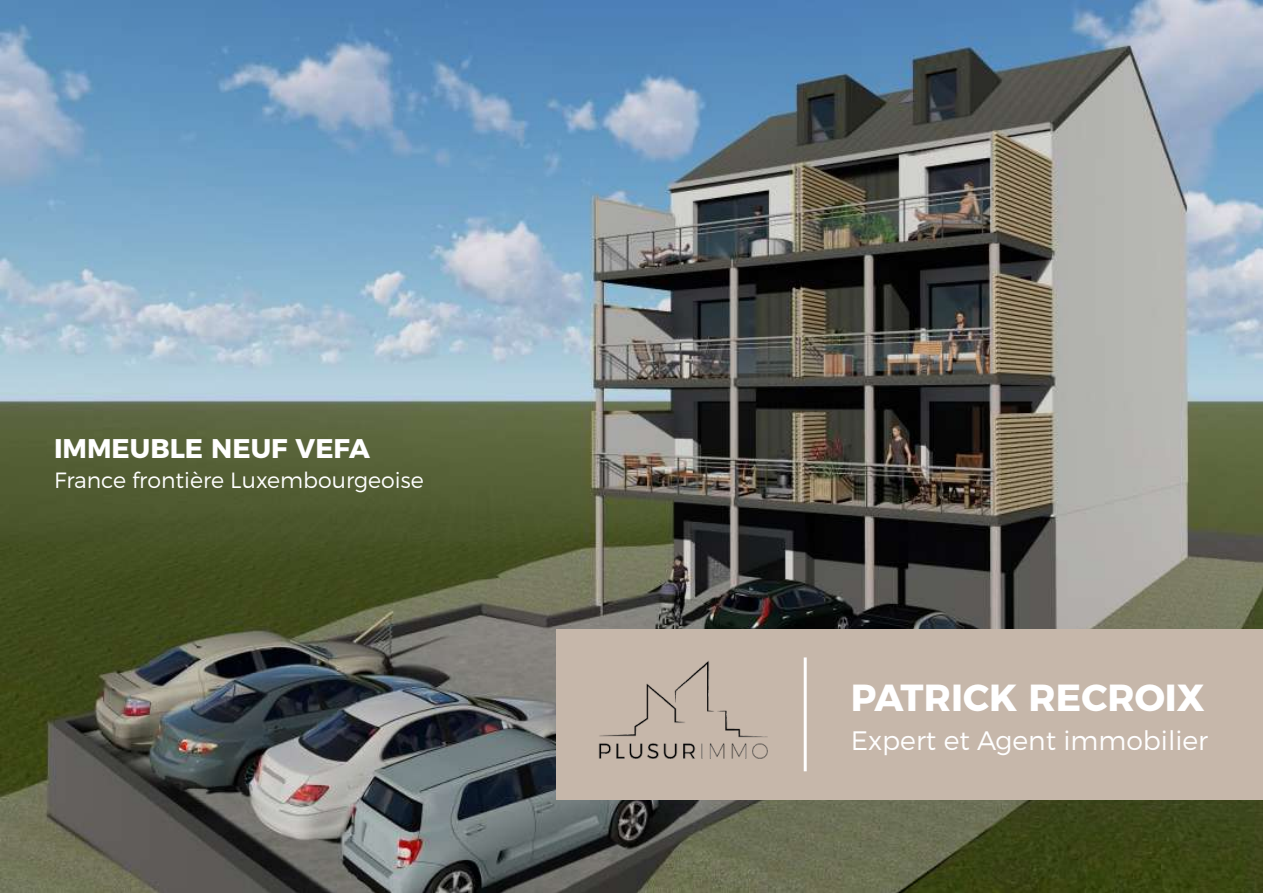
<style>
.page{position:relative;width:1263px;height:893px;background:#fff}
.page>*{position:absolute;margin:0;border:0;box-sizing:border-box;transform-origin:0 0}
.t1{font:700 37.65px "Montserrat";color:#fff}
.t2{font:700 27px "Montserrat";color:#fff}
.t3{font:300 26.7px "Montserrat";color:#fff}
.t4{font:300 22.05px "Montserrat";color:#fff}
</style>
<div class="page">
<img style="left:0;top:0;width:1263px;height:893px">
<div style="left:556px;top:629px;width:707px;height:170px;background:#c6b7aa"></div>
<hr style="left:804px;top:657px;width:3px;height:114px;background:#fff">
<img style="left:598px;top:661px;width:170px;height:98px">
<p class="t2" style="left:54px;top:427px;width:317px">IMMEUBLE NEUF VEFA</p>
<p class="t4" style="left:54px;top:467px;width:371px">France frontière Luxembourgeoise</p>
<h1 class="t1" style="left:851px;top:666px;width:356px">PATRICK RECROIX</h1>
<p class="t3" style="left:851px;top:724px;width:359px">Expert et Agent immobilier</p>
</div>
